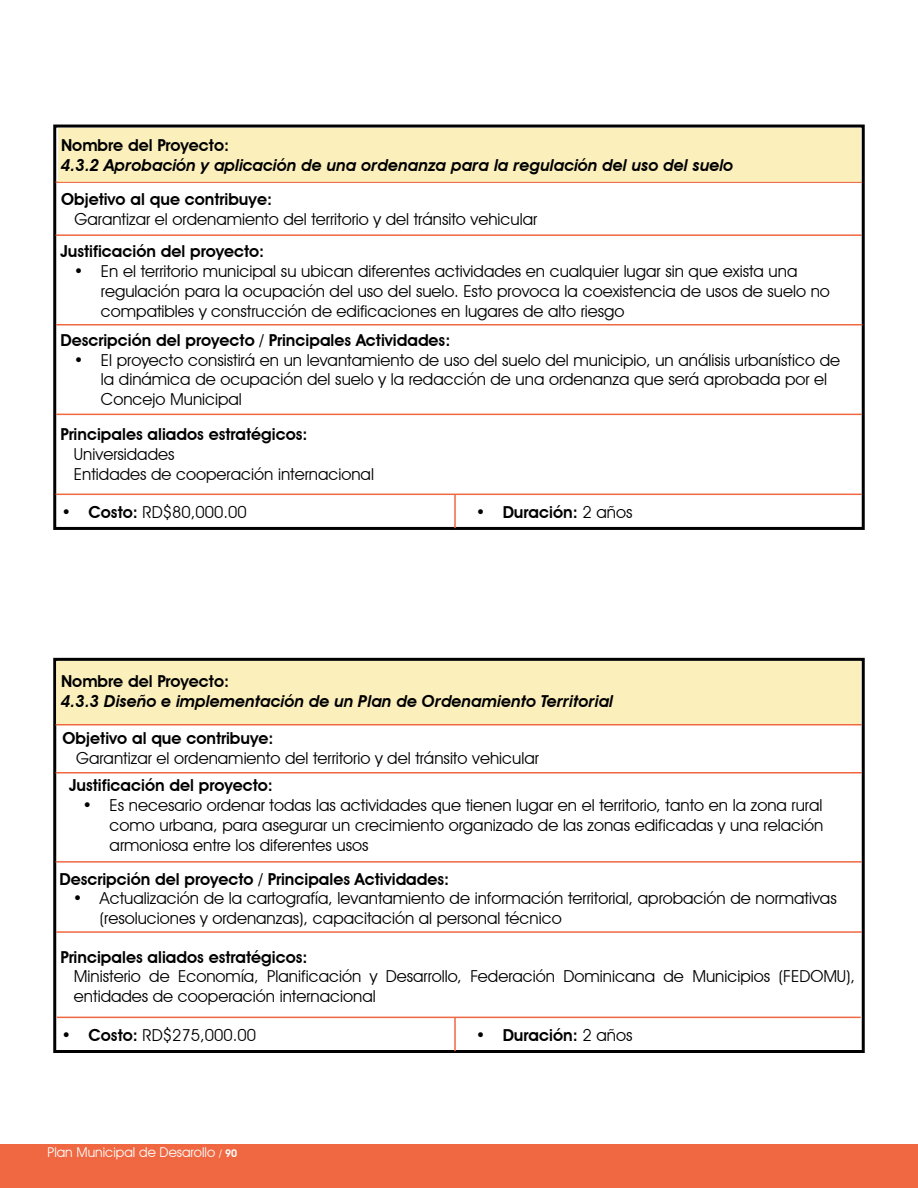
<style>
.page{position:relative;width:918px;height:1188px;background:#fff}
.page>*{position:absolute;margin:0;border:0;box-sizing:border-box;transform-origin:0 0}
.t1{font:16.5px/19.8px "Avant Garde IT Cby BT";color:#000}
.t2{font:600 16.5px "Avant Garde IT Cby BT";color:#000}
.t3{font:italic 600 16.5px "Avant Garde IT Cby BT";color:#000}
.t4{font:13.5px "Avant Garde IT Cby BT";color:#fff}
.s1{font-weight:600}
.s2{font-weight:400}
.s3{font-weight:600;font-size:10.5px}
</style>
<div class="page">
<div style="left:0;top:1144px;width:918px;height:44px;background:#ef6842"></div>
<div style="left:53px;top:125px;width:812px;height:405px;border:3px solid #000"></div>
<hr style="left:56px;top:181px;width:806px;height:2px;background:#ef6842">
<hr style="left:56px;top:234px;width:806px;height:2px;background:#ef6842">
<hr style="left:56px;top:324px;width:806px;height:2px;background:#ef6842">
<hr style="left:56px;top:494px;width:806px;height:1px;background:#ef6842">
<hr style="left:56px;top:414px;width:806px;height:1px;background:#ef6842">
<hr style="left:454px;top:495px;width:2px;height:33px;background:#ef6842">
<div style="left:58px;top:128px;width:803px;height:53px;background:#fbefbc"></div>
<div style="left:53px;top:658px;width:812px;height:395px;border:3px solid #000"></div>
<hr style="left:56px;top:724px;width:806px;height:1px;background:#ef6842">
<hr style="left:56px;top:772px;width:806px;height:2px;background:#ef6842">
<hr style="left:56px;top:861px;width:806px;height:2px;background:#ef6842">
<hr style="left:57px;top:1017px;width:804px;height:1px;background:#ef6842">
<hr style="left:56px;top:931px;width:806px;height:2px;background:#ef6842">
<hr style="left:454px;top:1018px;width:2px;height:33px;background:#ef6842">
<div style="left:56px;top:661px;width:805px;height:63px;background:#fbefbc"></div>
<p class="t2" style="left:61px;top:135px;width:170px">Nombre del Proyecto:</p>
<p class="t3" style="left:61px;top:155px;width:674px">4.3.2 Aprobación y aplicación de una ordenanza para la regulación del uso del suelo</p>
<p class="t2" style="left:61px;top:189px;width:213px">Objetivo al que contribuye:</p>
<p class="t1" style="left:75px;top:209px;width:464px">Garantizar el ordenamiento del territorio y del tránsito vehicular</p>
<p class="t2" style="left:60px;top:242px;width:205px">Justificación del proyecto:</p>
<p class="t1" style="left:101px;top:261px;width:730px;text-indent:-27px">• En el territorio municipal su ubican diferentes actividades en cualquier lugar sin que exista una regulación para la ocupación del uso del suelo. Esto provoca la coexistencia de usos de suelo no compatibles y construcción de edificaciones en lugares de alto riesgo</p>
<p class="t2" style="left:60px;top:330px;width:391px">Descripción del proyecto / Principales Actividades:</p>
<p class="t1" style="left:101px;top:350px;width:741px;text-indent:-27px">• El proyecto consistirá en un levantamiento de uso del suelo del municipio, un análisis urbanístico de la dinámica de ocupación del suelo y la redacción de una ordenanza que será aprobada por el<br>Concejo Municipal</p>
<p class="t2" style="left:60px;top:424px;width:249px">Principales aliados estratégicos:</p>
<p class="t1" style="left:74px;top:444px;width:302px">Universidades<br>Entidades de cooperación internacional</p>
<p class="t1" style="left:62px;top:502px;width:187px"><span class="s1">• Costo:</span> RD$80,000.00</p>
<p class="t2" style="left:476px;top:503px;width:158px">• Duración: <span class="s2">2 años</span></p>
<p class="t2" style="left:61px;top:671px;width:170px">Nombre del Proyecto:</p>
<p class="t3" style="left:61px;top:691px;width:554px">4.3.3 Diseño e implementación de un Plan de Ordenamiento Territorial</p>
<p class="t2" style="left:63px;top:728px;width:213px">Objetivo al que contribuye:</p>
<p class="t1" style="left:76px;top:748px;width:464px">Garantizar el ordenamiento del territorio y del tránsito vehicular</p>
<p class="t2" style="left:69px;top:775px;width:205px">Justificación del proyecto:</p>
<p class="t1" style="left:110px;top:795px;width:715px;text-align:justify;text-indent:-27px">• Es necesario ordenar todas las actividades que tienen lugar en el territorio, tanto en la zona rural como urbana, para asegurar un crecimiento organizado de las zonas edificadas y una relación armoniosa entre los diferentes usos</p>
<p class="t2" style="left:59px;top:869px;width:391px">Descripción del proyecto / Principales Actividades:</p>
<p class="t1" style="left:100px;top:888px;width:738px;text-indent:-27px">• Actualización de la cartografía, levantamiento de información territorial, aprobación de normativas (resoluciones y ordenanzas), capacitación al personal técnico</p>
<p class="t2" style="left:60px;top:947px;width:249px">Principales aliados estratégicos:</p>
<p class="t1" style="left:74px;top:966px;width:783px">Ministerio de Economía, Planificación y Desarrollo, Federación Dominicana de Municipios (FEDOMU), entidades de cooperación internacional</p>
<p class="t1" style="left:62px;top:1025px;width:196px"><span class="s1">• Costo:</span> RD$275,000.00</p>
<p class="t2" style="left:476px;top:1025px;width:158px">• Duración: <span class="s2">2 años</span></p>
<p class="t4" style="left:48px;top:1144px;width:191px">Plan Municipal de Desarollo <span class="s3">/ 90</span></p>
</div>
